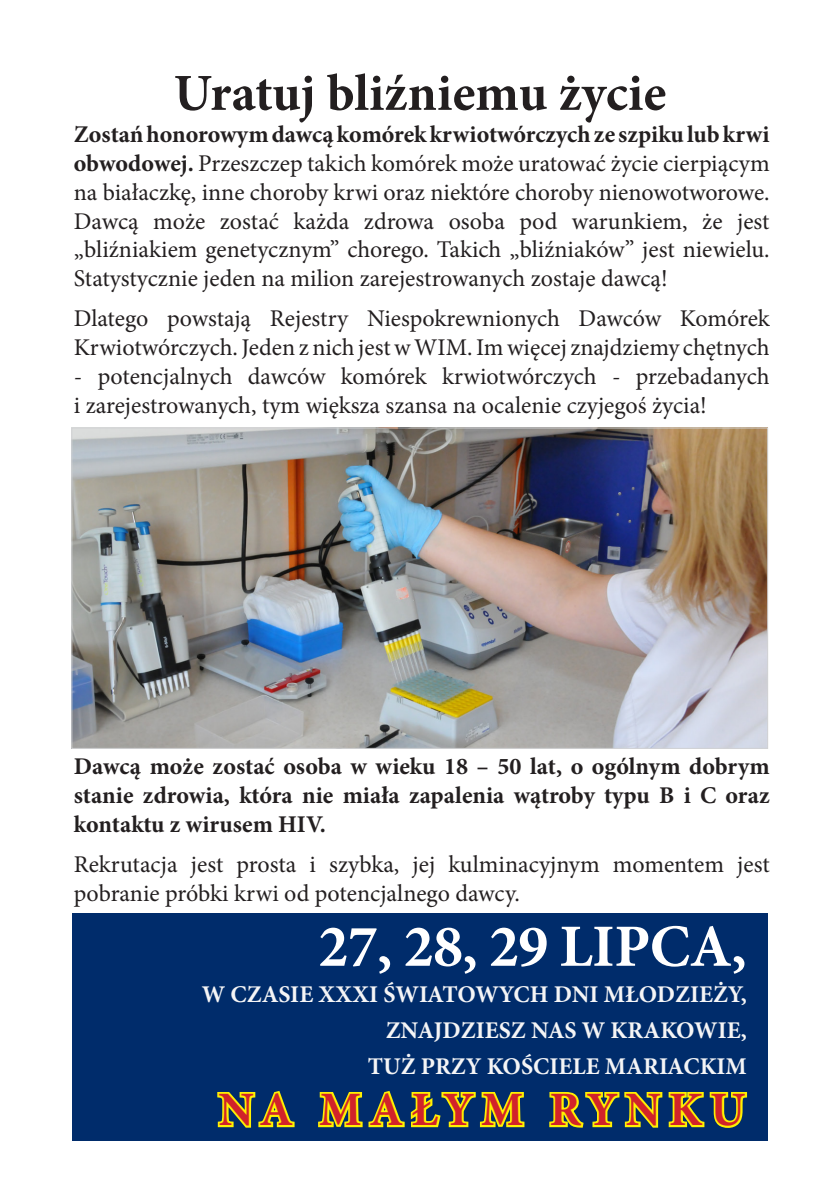
<style>
.page{position:relative;width:840px;height:1191px;background:#fff}
.page>*{position:absolute;margin:0;border:0;box-sizing:border-box;transform-origin:0 0}
.t1{font:700 60px "Minion Pro";letter-spacing:-.01em;color:#fff}
.t2{font:700 52px "Minion Pro";color:#231f20}
.t3{font:700 48px "Minion Pro";letter-spacing:.16em;color:#d1232a}
.t4{font:24px/28.8px "Minion Pro";color:#231f20}
.t5{font:700 24px/28.8px "Minion Pro";color:#231f20;text-align:justify}
.t6{font:700 24px/36px "Minion Pro";color:#f5f5f6;text-align:right}
.s1{font-weight:700}
</style>
<div class="page">
<div style="left:72px;top:913px;width:695px;height:228px;background:#002c6b"></div>
<img style="left:74px;top:430px;width:691px;height:316px">
<svg style="left:217px;top:1091px;width:78px;height:37px"></svg>
<svg style="left:318px;top:1091px;width:207px;height:37px"></svg>
<svg style="left:549px;top:1092px;width:199px;height:36px"></svg>
<p class="t2" style="left:174px;top:57px;width:493px">Uratuj bliźniemu życie</p>
<p class="t4" style="left:74px;top:120px;width:697px;text-align:justify"><span class="s1">Zostań honorowym dawcą komórek krwiotwórczych ze szpiku lub krwi obwodowej.</span> Przeszczep takich komórek może uratować życie cierpiącym na białaczkę, inne choroby krwi oraz niektóre choroby nienowotworowe.<br>Dawcą może zostać każda zdrowa osoba pod warunkiem, że jest „bliźniakiem genetycznym” chorego. Takich „bliźniaków” jest niewielu.<br>Statystycznie jeden na milion zarejestrowanych zostaje dawcą!</p>
<p class="t4" style="left:74px;top:304px;width:697px">Dlatego powstają Rejestry Niespokrewnionych Dawców Komórek<br>Krwiotwórczych. Jeden z nich jest w WIM. Im więcej znajdziemy chętnych</p>
<p class="t4" style="left:74px;top:362px;width:697px">- potencjalnych dawców komórek krwiotwórczych - przebadanych i zarejestrowanych, tym większa szansa na ocalenie czyjegoś życia!</p>
<p class="t5" style="left:74px;top:752px;width:697px">Dawcą może zostać osoba w wieku 18 – 50 lat, o ogólnym dobrym stanie zdrowia, która nie miała zapalenia wątroby typu B i C oraz kontaktu z wirusem HIV.</p>
<p class="t4" style="left:74px;top:850px;width:697px">Rekrutacja jest prosta i szybka, jej kulminacyjnym momentem jest pobranie próbki krwi od potencjalnego dawcy.</p>
<p class="t1" style="left:318px;top:904px;width:429px">27, 28, 29 LIPCA,</p>
<p class="t6" style="left:202px;top:975px;width:546px">W CZASIE XXXI ŚWIATOWYCH DNI MŁODZIEŻY,<br>ZNAJDZIESZ NAS W KRAKOWIE,</p>
<p class="t6" style="left:367px;top:1047px;width:380px">TUŻ PRZY KOŚCIELE MARIACKIM</p>
<p class="t3" style="left:218px;top:1076px;width:528px">NA MAŁYM RYNKU</p>
</div>
